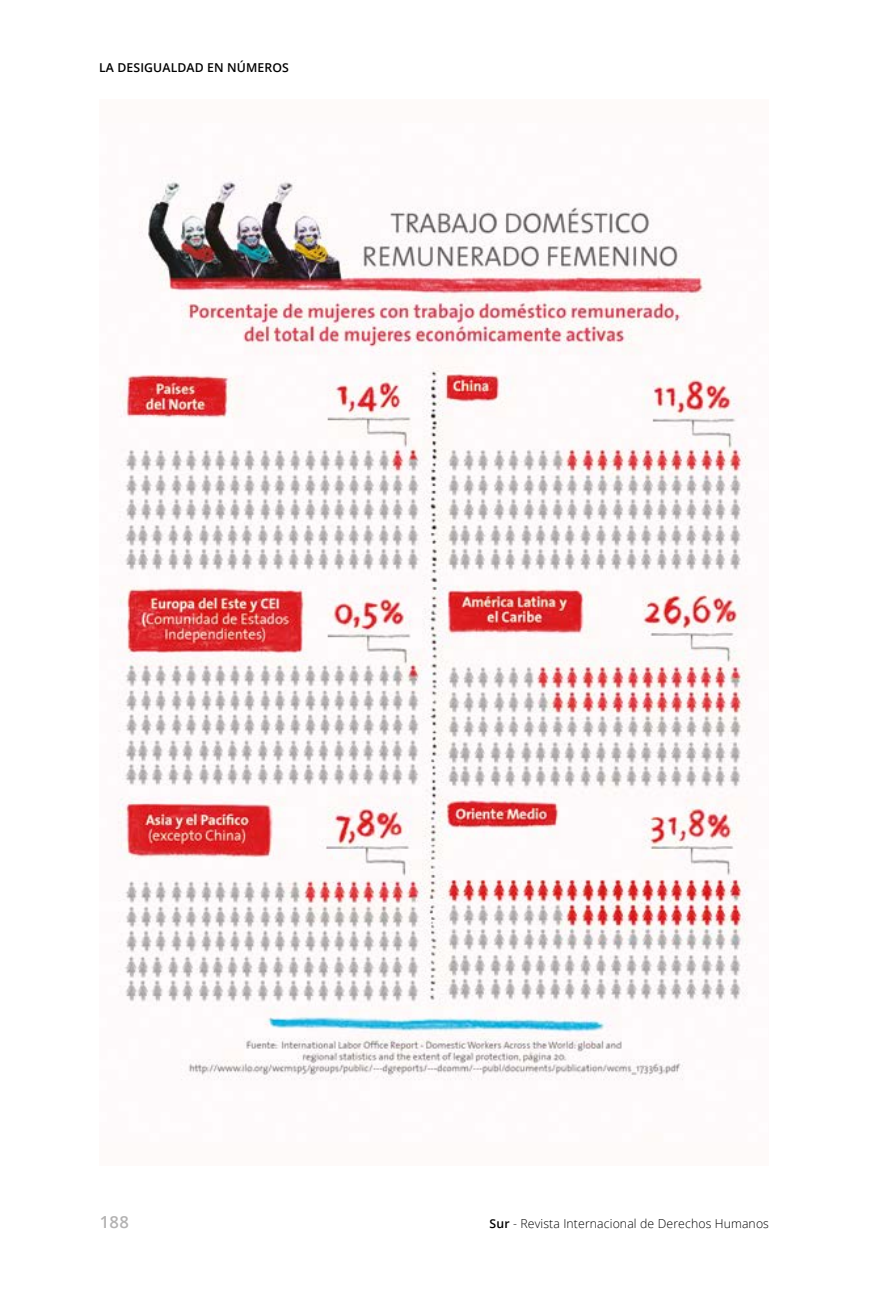
<style>
.page{position:relative;width:893px;height:1290px;background:#fff}
.page>*{position:absolute;margin:0;border:0;box-sizing:border-box;transform-origin:0 0}
.t1{font:600 16.62px "Open Sans";color:#b3b2b2}
.t2{font:300 12.25px "Open Sans";letter-spacing:.01em;color:#000}
.t3{font:600 12.25px "Open Sans";letter-spacing:.01em;color:#000}
.s1{font-weight:600}
</style>
<div class="page">
<div style="left:99px;top:99px;width:670px;height:1067px;background:#fefaf9"></div>
<img style="left:120px;top:181px;width:627px;height:899px">
<p class="t3" style="left:99px;top:59px;width:191px">LA DESIGUALDAD EN NÚMEROS</p>
<h1 class="t1" style="left:100px;top:1210px;width:31px">188</h1>
<p class="t2" style="left:490px;top:1215px;width:281px"><span class="s1">Sur</span> - Revista Internacional de Derechos Humanos</p>
</div>
